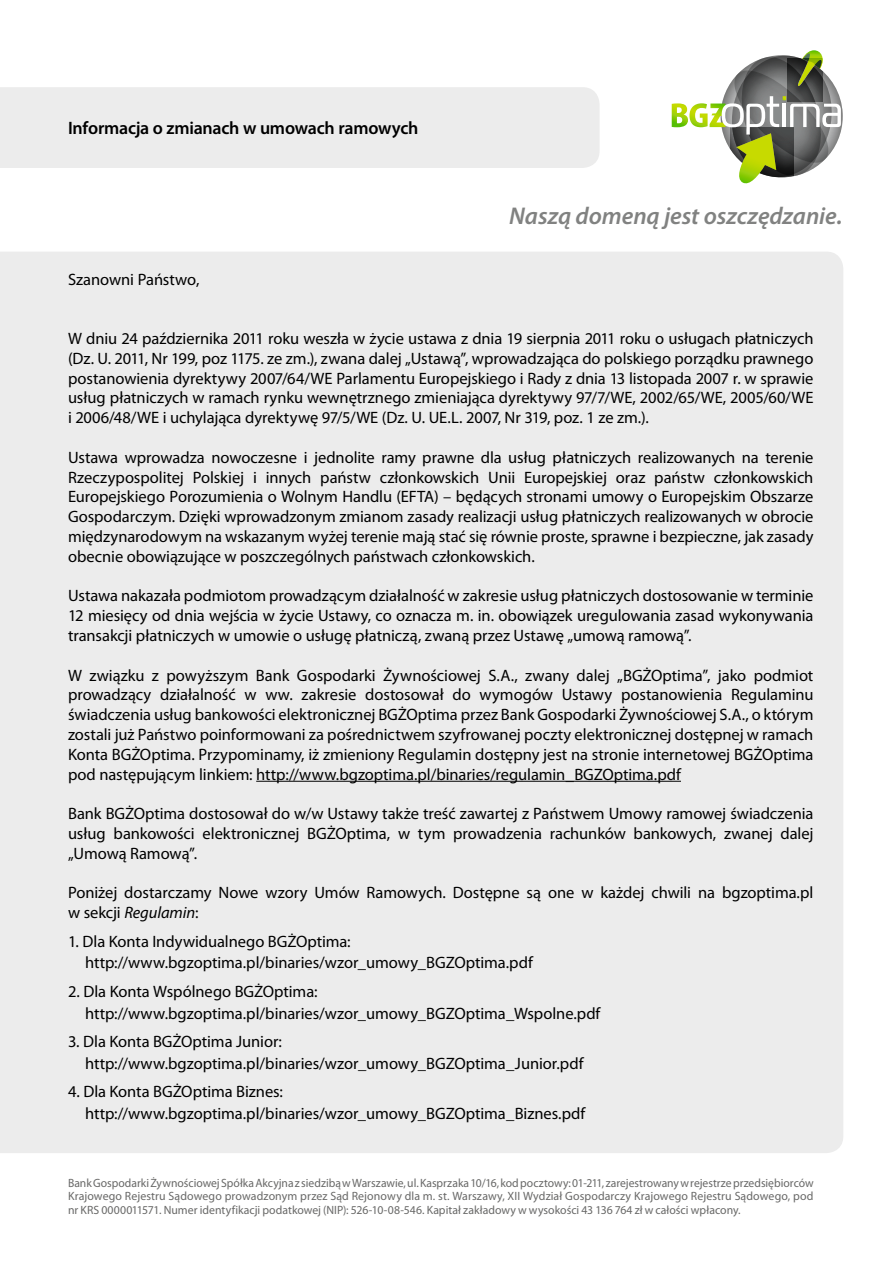
<style>
.page{position:relative;width:893px;height:1263px;background:#fff}
.page>*{position:absolute;margin:0;border:0;box-sizing:border-box;transform-origin:0 0}
.t1{font:italic 600 24.3px "Myriad Pro";letter-spacing:-.005em;color:#818281}
.t2{font:600 18px "Myriad Pro";letter-spacing:-.015em;color:#000}
.copy{font:16.5px/19.8px "Myriad Pro";letter-spacing:-.005em;color:#000;text-align:justify}
.wciecie_2{font:16.5px "Myriad Pro";letter-spacing:-.005em;color:#000}
.wciecie_1{font:16.5px "Myriad Pro";letter-spacing:-.005em;color:#000}
.disclaimer{font:12px/13.5px "Myriad Pro";letter-spacing:.005em;color:#686867;text-align:justify}
.s1{font-style:italic}
</style>
<div class="page">
<div style="left:0;top:252px;width:843px;height:901px;background:#ececec"></div>
<div style="left:0;top:87px;width:600px;height:81px;background:#ececec"></div>
<hr style="left:256px;top:781px;width:425px;height:1px;background:#000">
<svg style="left:672px;top:50px;width:171px;height:134px"></svg>
<p class="t2" style="left:68px;top:116px;width:352px">Informacja o zmianach w umowach ramowych</p>
<p class="copy" style="left:68px;top:269px;width:133px">Szanowni Państwo,</p>
<p class="t1" style="left:509px;top:200px;width:335px">Naszą domeną jest oszczędzanie.</p>
<p class="copy" style="left:68px;top:328px;width:747px">W dniu 24 października 2011 roku weszła w życie ustawa z dnia 19 sierpnia 2011 roku o usługach płatniczych (Dz. U. 2011, Nr 199, poz 1175. ze zm.), zwana dalej „Ustawą”, wprowadzająca do polskiego porządku prawnego postanowienia dyrektywy 2007/64/WE Parlamentu Europejskiego i Rady z dnia 13 listopada 2007 r. w sprawie usług płatniczych w ramach rynku wewnętrznego zmieniająca dyrektywy 97/7/WE, 2002/65/WE, 2005/60/WE i 2006/48/WE i uchylająca dyrektywę 97/5/WE (Dz. U. UE.L. 2007, Nr 319, poz. 1 ze zm.).</p>
<p class="copy" style="left:68px;top:447px;width:747px">Ustawa wprowadza nowoczesne i jednolite ramy prawne dla usług płatniczych realizowanych na terenie Rzeczypospolitej Polskiej i innych państw członkowskich Unii Europejskiej oraz państw członkowskich Europejskiego Porozumienia o Wolnym Handlu (EFTA) – będących stronami umowy o Europejskim Obszarze Gospodarczym. Dzięki wprowadzonym zmianom zasady realizacji usług płatniczych realizowanych w obrocie międzynarodowym na wskazanym wyżej terenie mają stać się równie proste, sprawne i bezpieczne, jak zasady obecnie obowiązujące w poszczególnych państwach członkowskich.</p>
<p class="copy" style="left:68px;top:586px;width:747px">Ustawa nakazała podmiotom prowadzącym działalność w zakresie usług płatniczych dostosowanie w terminie 12 miesięcy od dnia wejścia w życie Ustawy, co oznacza m. in. obowiązek uregulowania zasad wykonywania transakcji płatniczych w umowie o usługę płatniczą, zwaną przez Ustawę „umową ramową”.</p>
<p class="copy" style="left:68px;top:665px;width:747px">W związku z powyższym Bank Gospodarki Żywnościowej S.A., zwany dalej „BGŻOptima”, jako podmiot prowadzący działalność w ww. zakresie dostosował do wymogów Ustawy postanowienia Regulaminu świadczenia usług bankowości elektronicznej BGŻOptima przez Bank Gospodarki Żywnościowej S.A., o którym zostali już Państwo poinformowani za pośrednictwem szyfrowanej poczty elektronicznej dostępnej w ramach Konta BGŻOptima. Przypominamy, iż zmieniony Regulamin dostępny jest na stronie internetowej BGŻOptima pod następującym linkiem: http://www.bgzoptima.pl/binaries/regulamin_BGZOptima.pdf</p>
<p class="copy" style="left:68px;top:803px;width:747px">Bank BGŻOptima dostosował do w/w Ustawy także treść zawartej z Państwem Umowy ramowej świadczenia usług bankowości elektronicznej BGŻOptima, w tym prowadzenia rachunków bankowych, zwanej dalej „Umową Ramową”.</p>
<p class="copy" style="left:68px;top:883px;width:747px">Poniżej dostarczamy Nowe wzory Umów Ramowych. Dostępne są one w każdej chwili na bgzoptima.pl w sekcji <span class="s1">Regulamin</span>:</p>
<p class="wciecie_1" style="left:68px;top:931px;width:284px">1. Dla Konta Indywidualnego BGŻOptima:</p>
<p class="wciecie_2" style="left:85px;top:953px;width:449px">http://www.bgzoptima.pl/binaries/wzor_umowy_BGZOptima.pdf</p>
<p class="wciecie_1" style="left:68px;top:981px;width:251px">2. Dla Konta Wspólnego BGŻOptima:</p>
<p class="wciecie_2" style="left:85px;top:1003px;width:517px">http://www.bgzoptima.pl/binaries/wzor_umowy_BGZOptima_Wspolne.pdf</p>
<p class="wciecie_1" style="left:68px;top:1031px;width:215px">3. Dla Konta BGŻOptima Junior:</p>
<p class="wciecie_2" style="left:85px;top:1053px;width:500px">http://www.bgzoptima.pl/binaries/wzor_umowy_BGZOptima_Junior.pdf</p>
<p class="wciecie_1" style="left:68px;top:1081px;width:216px">4. Dla Konta BGŻOptima Biznes:</p>
<p class="wciecie_2" style="left:85px;top:1103px;width:502px">http://www.bgzoptima.pl/binaries/wzor_umowy_BGZOptima_Biznes.pdf</p>
<p class="disclaimer" style="left:68px;top:1176px;width:747px">Bank Gospodarki Żywnościowej Spółka Akcyjna z siedzibą w Warszawie, ul. Kasprzaka 10/16, kod pocztowy: 01-211, zarejestrowany w rejestrze przedsiębiorców Krajowego Rejestru Sądowego prowadzonym przez Sąd Rejonowy dla m. st. Warszawy, XII Wydział Gospodarczy Krajowego Rejestru Sądowego, pod nr KRS 0000011571. Numer identyfikacji podatkowej (NIP): 526-10-08-546. Kapitał zakładowy w wysokości 43 136 764 zł w całości wpłacony.</p>
</div>
